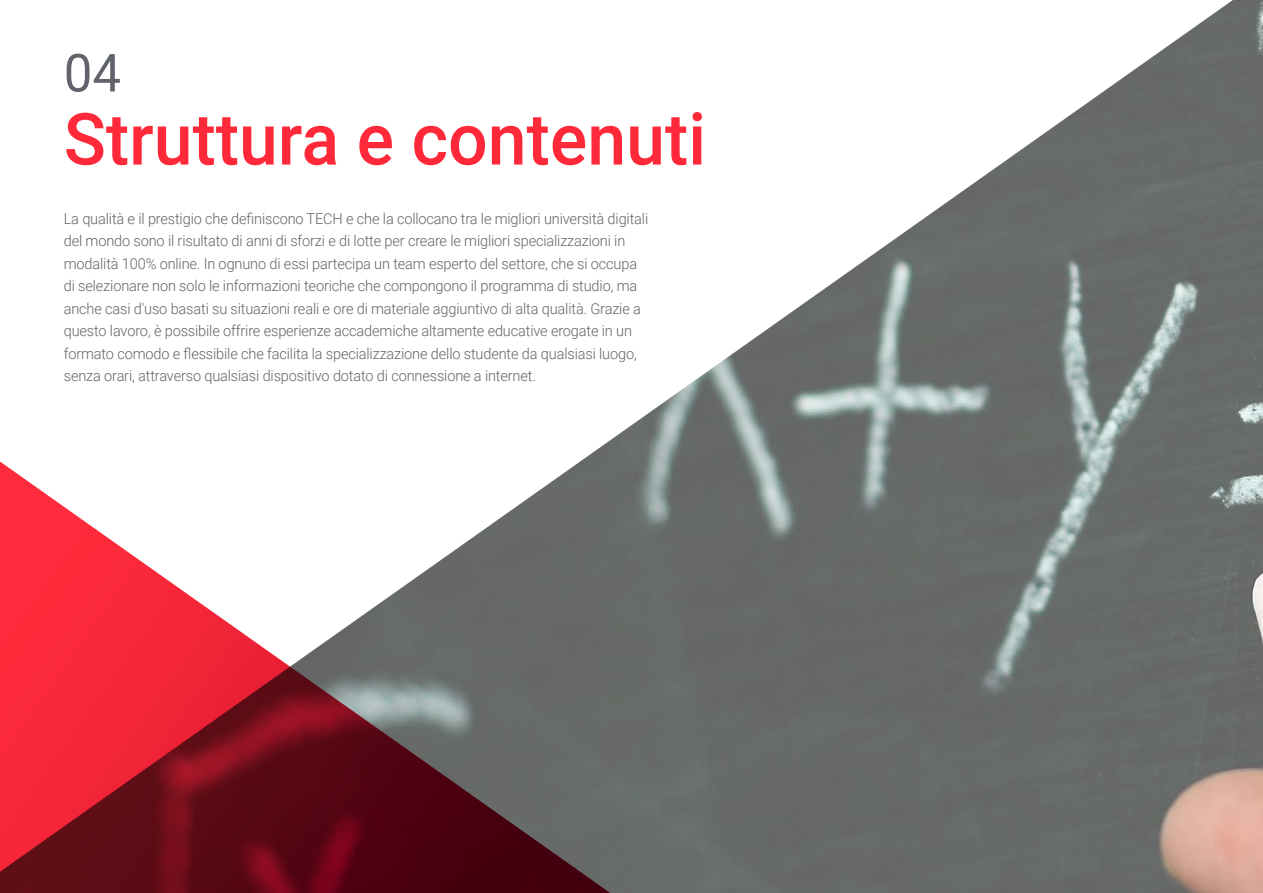
<style>
.page{position:relative;width:1263px;height:893px;background:#fff}
.page>*{position:absolute;margin:0;border:0;box-sizing:border-box;transform-origin:0 0}
.t1{font:500 72px "Roboto";color:#ff293a}
.t2{font:52.5px "Roboto";color:#61646a}
.t3{font:300 15px/22.5px "Roboto";letter-spacing:-.01em;color:#61646a}
</style>
<div class="page">
<img style="left:602px;top:0;width:661px;height:893px">
<svg style="left:0;top:446px;width:640px;height:447px"></svg>
<h2 class="t2" style="left:64px;top:36px;width:59px">04</h2>
<h1 class="t1" style="left:64px;top:89px;width:644px">Struttura e contenuti</h1>
<p class="t3" style="left:64px;top:207px;width:586px">La qualità e il prestigio che definiscono TECH e che la collocano tra le migliori università digitali del mondo sono il risultato di anni di sforzi e di lotte per creare le migliori specializzazioni in modalità 100% online. In ognuno di essi partecipa un team esperto del settore, che si occupa di selezionare non solo le informazioni teoriche che compongono il programma di studio, ma anche casi d'uso basati su situazioni reali e ore di materiale aggiuntivo di alta qualità. Grazie a questo lavoro, è possibile offrire esperienze accademiche altamente educative erogate in un formato comodo e flessibile che facilita la specializzazione dello studente da qualsiasi luogo, senza orari, attraverso qualsiasi dispositivo dotato di connessione a internet.</p>
</div>
